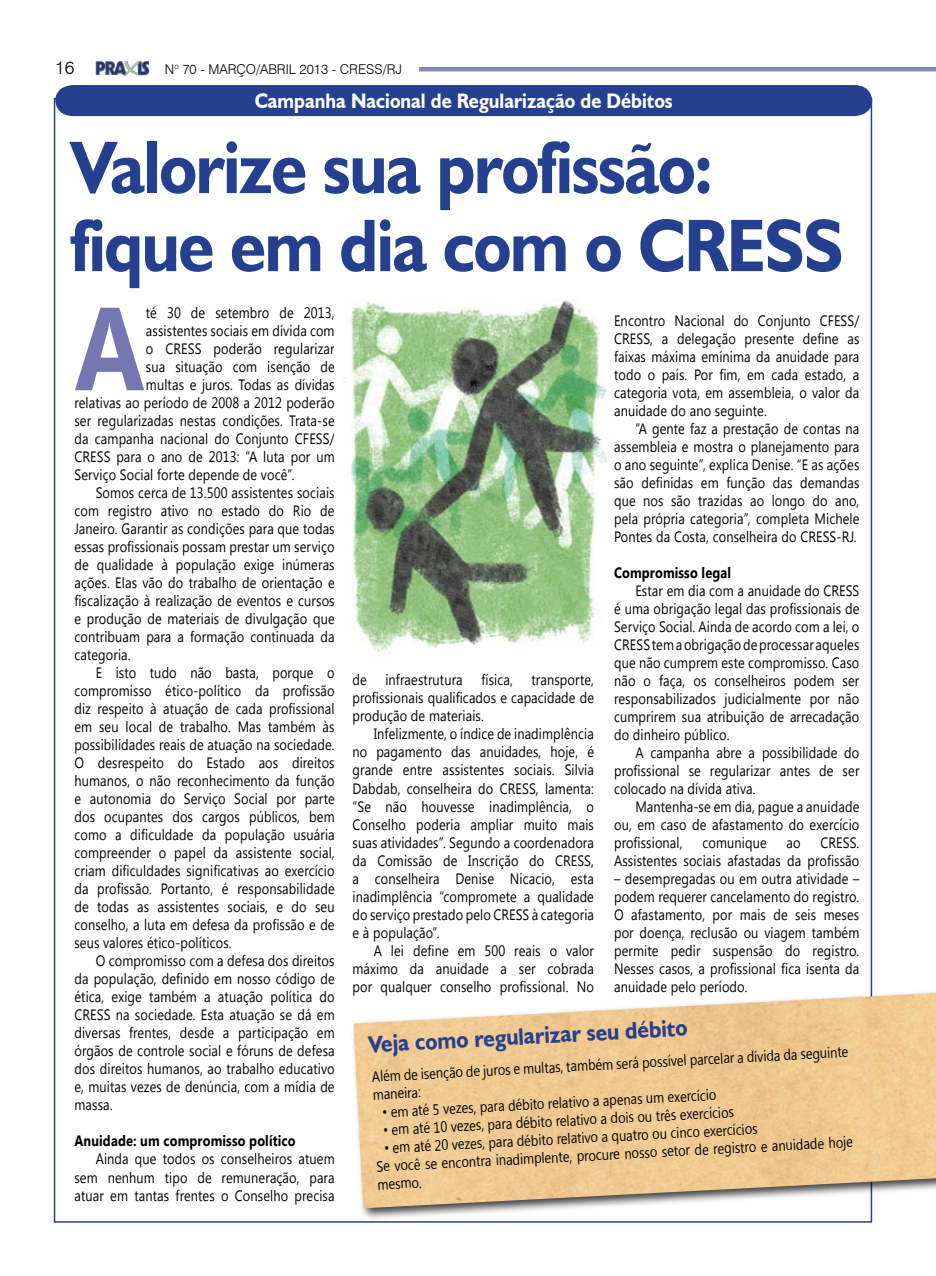
<style>
.page{position:relative;width:936px;height:1276px;background:#fff}
.page>*{position:absolute;margin:0;border:0;box-sizing:border-box;transform-origin:0 0}
.t1{font:700 117.9px "Segoe UI";color:#7578b0;scale:.85 1}
.t2{font:700 75px/78px "Humanist 521 BT";letter-spacing:-.02em;color:#25408f;scale:.9 1}
.t3{font:700 24px "Humanist 521 BT";color:#25408f;scale:.9 1}
.t4{font:700 21px "Humanist 521 BT";color:#fff;scale:.9 1}
.t5{font:300 18px "Swiss 721 BT";color:#000}
.t6{font:15px/18px "Segoe UI";letter-spacing:.01em;color:#000;text-align:justify;scale:.85 1}
.t7{font:700 15px "Segoe UI";letter-spacing:.01em;color:#000;scale:.85 1}
.t8{font:300 13.5px "Swiss 721 BT";color:#000}
</style>
<div class="page">
<img style="left:95px;top:60px;width:55px;height:16px">
<hr style="left:419px;top:67px;width:516px;height:4px;background:#8788ba">
<div style="left:55px;top:85px;width:817px;height:31px;background:#25408f"></div>
<div style="left:350px;top:985px;width:585px;height:243px;background:#000;opacity:.75"></div>
<img style="left:353px;top:993px;width:582px;height:215px">
<img style="left:344px;top:300px;width:264px;height:352px">
<p class="t5" style="left:55px;top:57px;width:21px">16</p>
<p class="t8" style="left:165px;top:61px;width:238px">N<sup>o</sup> 70 - MARÇO/ABRIL 2013 - CRESS/RJ</p>
<h3 class="t4" style="left:255px;top:88px;width:466px">Campanha Nacional de Regularização de Débitos</h3>
<h2 class="t2" style="left:71px;top:127px;width:860px">Valorize sua profissão: fique em dia com o CRESS</h2>
<h1 class="t1" style="left:74px;top:264px;width:84px">A</h1>
<p class="t6" style="left:146px;top:303px;width:223px">té 30 de setembro de 2013,</p>
<p class="t6" style="left:146px;top:321px;width:223px">assistentes sociais em dívida com</p>
<p class="t6" style="left:146px;top:339px;width:223px">o CRESS poderão regularizar</p>
<p class="t6" style="left:146px;top:357px;width:223px">sua situação com isenção de</p>
<p class="t6" style="left:146px;top:375px;width:223px">multas e juros. Todas as dívidas</p>
<p class="t6" style="left:74px;top:393px;width:307px">relativas ao período de 2008 a 2012 poderão</p>
<p class="t6" style="left:74px;top:411px;width:308px">ser regularizadas nestas condições. Trata-se</p>
<p class="t6" style="left:74px;top:429px;width:307px">da campanha nacional do Conjunto CFESS/</p>
<p class="t6" style="left:74px;top:447px;width:308px">CRESS para o ano de 2013: “A luta por um</p>
<p class="t6" style="left:74px;top:465px;width:260px">Serviço Social forte depende de você”.</p>
<p class="t6" style="left:96px;top:483px;width:282px">Somos cerca de 13.500 assistentes sociais</p>
<p class="t6" style="left:74px;top:501px;width:307px">com registro ativo no estado do Rio de</p>
<p class="t6" style="left:74px;top:519px;width:308px">Janeiro. Garantir as condições para que todas</p>
<p class="t6" style="left:74px;top:537px;width:307px">essas profissionais possam prestar um serviço</p>
<p class="t6" style="left:74px;top:555px;width:308px">de qualidade à população exige inúmeras</p>
<p class="t6" style="left:74px;top:573px;width:308px">ações. Elas vão do trabalho de orientação e</p>
<p class="t6" style="left:74px;top:591px;width:307px">fiscalização à realização de eventos e cursos</p>
<p class="t6" style="left:74px;top:609px;width:307px">e produção de materiais de divulgação que</p>
<p class="t6" style="left:74px;top:627px;width:308px">contribuam para a formação continuada da</p>
<p class="t6" style="left:74px;top:645px;width:68px">categoria.</p>
<p class="t6" style="left:96px;top:663px;width:282px">E isto tudo não basta, porque o</p>
<p class="t6" style="left:74px;top:681px;width:307px">compromisso ético-político da profissão</p>
<p class="t6" style="left:74px;top:699px;width:307px">diz respeito à atuação de cada profissional</p>
<p class="t6" style="left:74px;top:717px;width:307px">em seu local de trabalho. Mas também às</p>
<p class="t6" style="left:74px;top:735px;width:308px">possibilidades reais de atuação na sociedade.</p>
<p class="t6" style="left:74px;top:753px;width:307px">O desrespeito do Estado aos direitos</p>
<p class="t6" style="left:74px;top:771px;width:307px">humanos, o não reconhecimento da função</p>
<p class="t6" style="left:74px;top:789px;width:308px">e autonomia do Serviço Social por parte</p>
<p class="t6" style="left:74px;top:807px;width:307px">dos ocupantes dos cargos públicos, bem</p>
<p class="t6" style="left:74px;top:825px;width:308px">como a dificuldade da população usuária</p>
<p class="t6" style="left:74px;top:843px;width:307px">compreender o papel da assistente social,</p>
<p class="t6" style="left:74px;top:861px;width:307px">criam dificuldades significativas ao exercício</p>
<p class="t6" style="left:74px;top:879px;width:307px">da profissão. Portanto, é responsabilidade</p>
<p class="t6" style="left:74px;top:897px;width:307px">de todas as assistentes sociais, e do seu</p>
<p class="t6" style="left:74px;top:915px;width:307px">conselho, a luta em defesa da profissão e de</p>
<p class="t6" style="left:74px;top:933px;width:186px">seus valores ético-políticos.</p>
<p class="t6" style="left:96px;top:951px;width:282px">O compromisso com a defesa dos direitos</p>
<p class="t6" style="left:74px;top:969px;width:308px">da população, definido em nosso código de</p>
<p class="t6" style="left:74px;top:987px;width:308px">ética, exige também a atuação política do</p>
<p class="t6" style="left:74px;top:1005px;width:307px">CRESS na sociedade. Esta atuação se dá em</p>
<p class="t6" style="left:74px;top:1023px;width:307px">diversas frentes, desde a participação em</p>
<p class="t6" style="left:74px;top:1041px;width:308px">órgãos de controle social e fóruns de defesa</p>
<p class="t6" style="left:74px;top:1059px;width:307px">dos direitos humanos, ao trabalho educativo</p>
<p class="t6" style="left:74px;top:1077px;width:307px">e, muitas vezes de denúncia, com a mídia de</p>
<p class="t6" style="left:74px;top:1095px;width:46px">massa.</p>
<p class="t7" style="left:74px;top:1130px;width:262px">Anuidade: um compromisso político</p>
<p class="t6" style="left:74px;top:1149px;width:307px;text-indent:21px">Ainda que todos os conselheiros atuem sem nenhum tipo de remuneração, para atuar em tantas frentes o Conselho precisa</p>
<p class="t6" style="left:352px;top:670px;width:285px">de infraestrutura física, transporte, profissionais qualificados e capacidade de produção de materiais.</p>
<p class="t6" style="left:352px;top:724px;width:285px;text-indent:21px">Infelizmente, o índice de inadimplência no pagamento das anuidades, hoje, é grande entre assistentes sociais. Silvia Dabdab, conselheira do CRESS, lamenta: “Se não houvesse inadimplência, o Conselho poderia ampliar muito mais suas atividades”. Segundo a coordenadora da Comissão de Inscrição do CRESS, a conselheira Denise Nicacio, esta inadimplência “compromete a qualidade do serviço prestado pelo CRESS à categoria e à população”.</p>
<p class="t6" style="left:352px;top:940px;width:286px;text-indent:21px">A lei define em 500 reais o valor máximo da anuidade a ser cobrada por qualquer conselho profissional. No</p>
<p class="t6" style="left:614px;top:311px;width:290px">Encontro Nacional do Conjunto CFESS/ CRESS, a delegação presente define as faixas máxima emínima da anuidade para todo o país. Por fim, em cada estado, a categoria vota, em assembleia, o valor da anuidade do ano seguinte.</p>
<p class="t6" style="left:614px;top:419px;width:290px;text-indent:21px">“A gente faz a prestação de contas na assembleia e mostra o planejamento para o ano seguinte”, explica Denise. “E as ações são definidas em função das demandas que nos são trazidas ao longo do ano, pela própria categoria”, completa Michele Pontes da Costa, conselheira do CRESS-RJ.</p>
<p class="t7" style="left:614px;top:562px;width:139px">Compromisso legal</p>
<p class="t6" style="left:614px;top:581px;width:290px;text-indent:21px">Estar em dia com a anuidade do CRESS é uma obrigação legal das profissionais de Serviço Social. Ainda de acordo com a lei, o CRESS tem a obrigação de processar aqueles que não cumprem este compromisso. Caso não o faça, os conselheiros podem ser responsabilizados judicialmente por não cumprirem sua atribuição de arrecadação do dinheiro público.</p>
<p class="t6" style="left:614px;top:743px;width:290px;text-indent:21px">A campanha abre a possibilidade do profissional se regularizar antes de ser colocado na dívida ativa.</p>
<p class="t6" style="left:614px;top:797px;width:290px;text-indent:21px">Mantenha-se em dia, pague a anuidade ou, em caso de afastamento do exercício profissional,</p>
<p class="t6" style="left:702px;top:833px;width:77px">comunique</p>
<p class="t6" style="left:786px;top:833px;width:18px">ao</p>
<p class="t6" style="left:614px;top:833px;width:290px;text-align:right">CRESS.<br>Assistentes sociais afastadas da profissão</p>
<p class="t6" style="left:614px;top:869px;width:290px">– desempregadas ou em outra atividade – podem requerer cancelamento do registro.<br>O afastamento, por mais de seis meses por doença, reclusão ou viagem também permite pedir suspensão do registro.<br>Nesses casos, a profissional fica isenta da anuidade pelo período.</p>
<h3 class="t3" style="left:368px;top:1029px;width:356px;rotate:-3deg">Veja como regularizar seu débito</h3>
<p class="t6" style="left:371px;top:1066px;width:563px;rotate:-3deg">Além de isenção de juros e multas, também será possível parcelar a dívida da seguinte maneira:</p>
<p class="t6" style="left:382px;top:1102px;width:395px;rotate:-3deg">• em até 5 vezes, para débito relativo a apenas um exercício</p>
<p class="t6" style="left:382px;top:1120px;width:415px;rotate:-3deg">• em até 10 vezes, para débito relativo a dois ou três exercícios</p>
<p class="t6" style="left:375px;top:1138px;width:562px;text-align:left;text-indent:9px;rotate:-3deg">• em até 20 vezes, para débito relativo a quatro ou cinco exercícios<br>Se você se encontra inadimplente, procure nosso setor de registro e anuidade hoje mesmo.</p>
</div>
